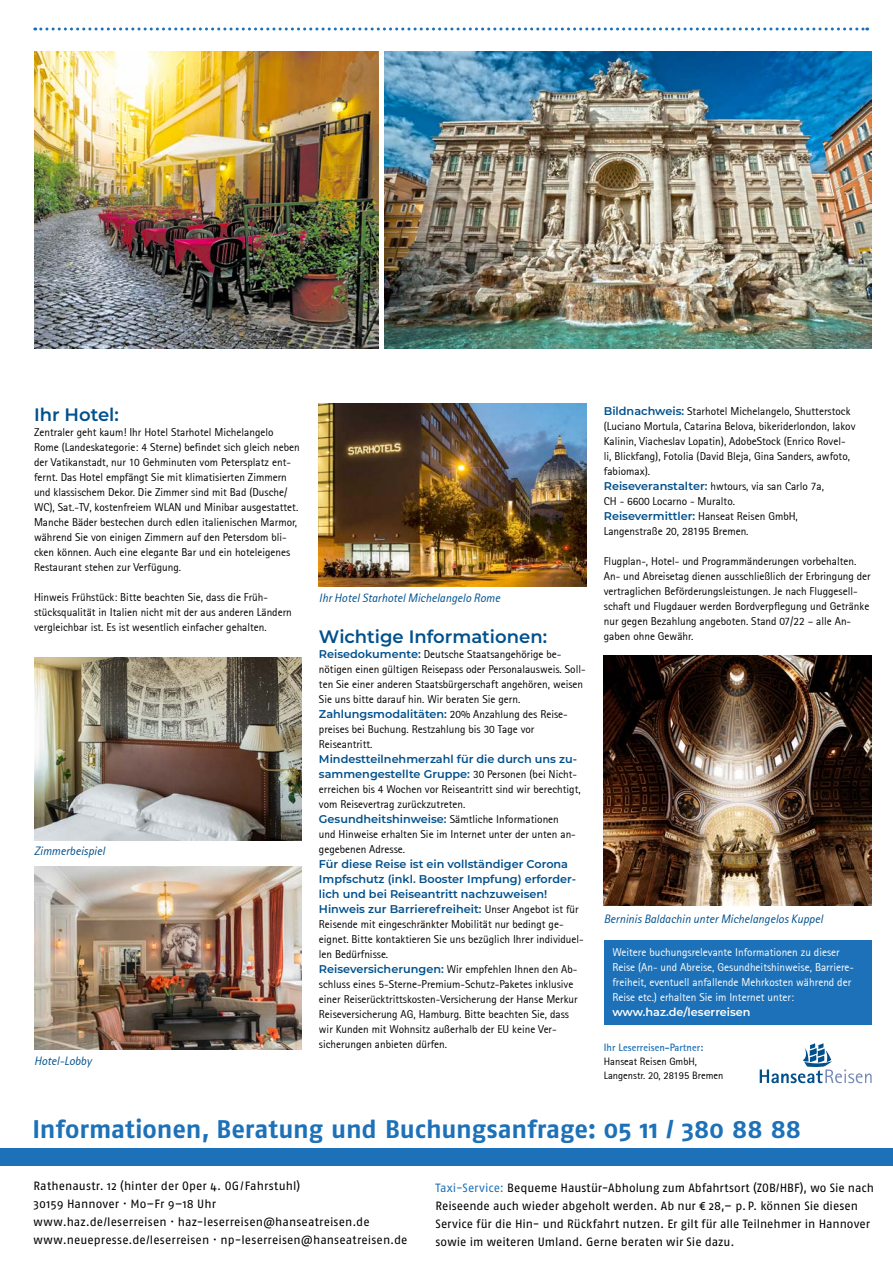
<style>
.page{position:relative;width:893px;height:1263px;background:#fff}
.page>*{position:absolute;margin:0;border:0;box-sizing:border-box;transform-origin:0 0}
.t1{font:700 25.5px "Fago OT";letter-spacing:-.005em;color:#1d71b8}
.t2{font:600 18px "Montserrat";color:#00508c}
.t3{font:12px/18px "Fago OT";letter-spacing:.005em;color:#000}
.t4{font:italic 12px "Rotis Sans Serif";color:#00508c}
.t5{font:11.25px/15px "Rotis Sans Serif";color:#000}
.t6{font:600 11.25px/15px "Montserrat";color:#00508c}
.t7{font:11.25px/15px "Rotis Sans Serif";color:#fff}
.t8{font:600 11.25px "Montserrat";color:#fff}
.t9{font:10.5px/14.4px "Rotis Sans Serif";color:#000}
.t10{font:700 10.5px "Rotis Sans Serif";color:#1d71b8}
.s1{font-family:"Montserrat";font-weight:600;color:#00508c}
.s2{font-family:"Rotis Sans Serif";font-weight:400;color:#000}
.s3{color:#1d71b8}
</style>
<div class="page">
<svg style="left:35px;top:28px;width:833px;height:3px"></svg>
<svg style="left:760px;top:1043px;width:112px;height:40px"></svg>
<div style="left:604px;top:940px;width:268px;height:85px;background:#1d71b8"></div>
<div style="left:0;top:1148px;width:893px;height:17px;background:#1d71b8"></div>
<img style="left:34px;top:51px;width:344px;height:298px">
<img style="left:385px;top:51px;width:487px;height:298px">
<img style="left:34px;top:657px;width:268px;height:183px">
<img style="left:34px;top:866px;width:268px;height:183px">
<img style="left:319px;top:404px;width:268px;height:183px">
<img style="left:604px;top:656px;width:268px;height:250px">
<h2 class="t2" style="left:34px;top:402px;width:86px">Ihr Hotel:</h2>
<p class="t5" style="left:34px;top:425px;width:267px">Zentraler geht kaum! Ihr Hotel Starhotel Michelangelo Rome (Landeskategorie: 4 Sterne) befindet sich gleich neben der Vatikanstadt, nur 10 Gehminuten vom Petersplatz ent&shy;fernt. Das Hotel empfängt Sie mit klimatisierten Zimmern und klassischem Dekor. Die Zimmer sind mit Bad (Dusche/ WC), Sat.-TV, kostenfreiem WLAN und Minibar ausgestattet.<br>Manche Bäder bestechen durch edlen italienischen Marmor, während Sie von einigen Zimmern auf den Petersdom bli&shy;cken können. Auch eine elegante Bar und ein hoteleigenes Restaurant stehen zur Verfügung.</p>
<p class="t5" style="left:34px;top:590px;width:259px">Hinweis Frühstück: Bitte beachten Sie, dass die Früh&shy;stücksqualität in Italien nicht mit der aus anderen Ländern vergleichbar ist. Es ist wesentlich einfacher gehalten.</p>
<p class="t4" style="left:34px;top:844px;width:72px">Zimmerbeispiel</p>
<p class="t4" style="left:34px;top:1054px;width:59px">Hotel-Lobby</p>
<p class="t4" style="left:319px;top:591px;width:183px">Ihr Hotel Starhotel Michelangelo Rome</p>
<h2 class="t2" style="left:319px;top:623px;width:230px">Wichtige Informationen:</h2>
<p class="t5" style="left:319px;top:646px;width:268px"><span class="s1">Reisedokumente:</span> Deutsche Staatsangehörige be&shy;nötigen einen gültigen Reisepass oder Personalausweis. Soll&shy;ten Sie einer anderen Staatsbürgerschaft angehören, weisen Sie uns bitte darauf hin. Wir beraten Sie gern.<br><span class="s1">Zahlungsmodalitäten:</span> 20% Anzahlung des Reise&shy;preises bei Buchung. Restzahlung bis 30 Tage vor Reiseantritt.</p>
<p class="t6" style="left:319px;top:750px;width:260px">Mindestteilnehmerzahl für die durch uns zu&shy;sammengestellte Gruppe: <span class="s2">30 Personen (bei Nicht-</span></p>
<p class="t5" style="left:319px;top:781px;width:263px">erreichen bis 4 Wochen vor Reiseantritt sind wir berechtigt, vom Reisevertrag zurückzutreten.<br><span class="s1">Gesundheitshinweise:</span> Sämtliche Informationen<br>und Hinweise erhalten Sie im Internet unter der unten an&shy;gegebenen Adresse.</p>
<p class="t6" style="left:319px;top:855px;width:261px">Für diese Reise ist ein vollständiger Corona Impfschutz (inkl. Booster Impfung) erforder&shy;lich und bei Reiseantritt nachzuweisen!<br>Hinweis zur Barrierefreiheit: <span class="s2">Unser Angebot ist für</span></p>
<p class="t5" style="left:319px;top:916px;width:266px">Reisende mit eingeschränkter Mobilität nur bedingt ge&shy;eignet. Bitte kontaktieren Sie uns bezüglich Ihrer individuel&shy;len Bedürfnisse.<br><span class="s1">Reiseversicherungen:</span> Wir empfehlen Ihnen den Ab&shy;schluss eines 5-Sterne-Premium-Schutz-Paketes inklusive einer Reiserücktrittskosten-Versicherung der Hanse Merkur Reiseversicherung AG, Hamburg. Bitte beachten Sie, dass wir Kunden mit Wohnsitz außerhalb der EU keine Ver&shy;sicherungen anbieten dürfen.</p>
<p class="t5" style="left:604px;top:403px;width:253px"><span class="s1">Bildnachweis:</span> Starhotel Michelangelo, Shutterstock (Luciano Mortula, Catarina Belova, bikeriderlondon, Iakov Kalinin, Viacheslav Lopatin), AdobeStock (Enrico Rovel&shy;li, Blickfang), Fotolia (David Bleja, Gina Sanders, awfoto, fabiomax).<br><span class="s1">Reiseveranstalter:</span> hwtours, via san Carlo 7a,<br>CH - 6600 Locarno - Muralto.<br><span class="s1">Reisevermittler:</span> Hanseat Reisen GmbH, Langenstraße 20, 28195 Bremen.</p>
<p class="t5" style="left:604px;top:553px;width:269px">Flugplan-, Hotel- und Programmänderungen vorbehalten.<br>An- und Abreisetag dienen ausschließlich der Erbringung der vertraglichen Beförderungsleistungen. Je nach Fluggesell&shy;schaft und Flugdauer werden Bordverpflegung und Getränke nur gegen Bezahlung angeboten. Stand 07/22 – alle An&shy;gaben ohne Gewähr.</p>
<p class="t4" style="left:604px;top:911px;width:221px">Berninis Baldachin unter Michelangelos Kuppel</p>
<p class="t7" style="left:612px;top:945px;width:243px">Weitere buchungsrelevante Informationen zu dieser Reise (An- und Abreise, Gesundheitshinweise, Barriere&shy;freiheit, eventuell anfallende Mehrkosten während der Reise etc.) erhalten Sie im Internet unter:</p>
<p class="t8" style="left:612px;top:1004px;width:140px">www.haz.de/leserreisen</p>
<p class="t10" style="left:604px;top:1040px;width:101px">Ihr Leserreisen-Partner:</p>
<p class="t9" style="left:604px;top:1054px;width:121px">Hanseat Reisen GmbH,<br>Langenstr. 20, 28195 Bremen</p>
<h1 class="t1" style="left:33px;top:1114px;width:770px">Informationen, Beratung und Buchungsanfrage: 05 11 / 380 88 88</h1>
<p class="t3" style="left:34px;top:1177px;width:375px">Rathenaustr. 12 (hinter der Oper 4. OG/Fahrstuhl)<br>30159 Hannover · Mo–Fr 9–18 Uhr<br>www.haz.de/leserreisen · haz-leserreisen@hanseatreisen.de www.neuepresse.de/leserreisen · np-leserreisen@hanseatreisen.de</p>
<p class="t3" style="left:436px;top:1178px;width:440px"><span class="s3">Taxi-Service:</span> Bequeme Haustür-Abholung zum Abfahrtsort (ZOB/HBF), wo Sie nach Reiseende auch wieder abgeholt werden. Ab nur € 28,– p. P. können Sie diesen Service für die Hin- und Rückfahrt nutzen. Er gilt für alle Teilnehmer in Hannover sowie im weiteren Umland. Gerne beraten wir Sie dazu.</p>
</div>
